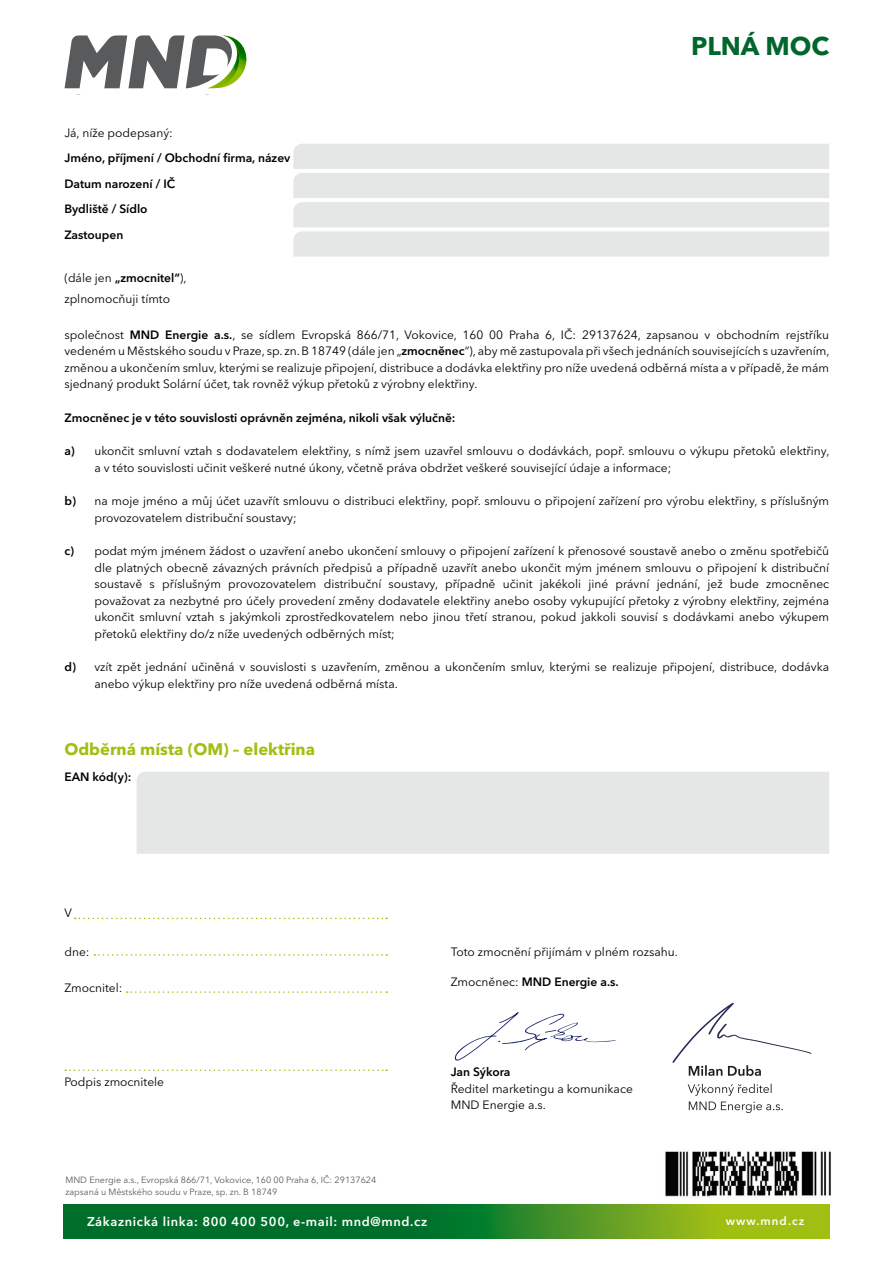
<style>
.page{position:relative;width:893px;height:1263px;background:#fff}
.page>*{position:absolute;margin:0;border:0;box-sizing:border-box;transform-origin:0 0}
.t1{font:700 25.5px "Avenir Next LT Pro";color:#00672c}
.t2{font:700 16.5px "Avenir Next LT Pro";color:#a0bf13}
.t3{font:600 12.75px "Avenir Next LT Pro";letter-spacing:.05em;color:#fff}
.t4{font:12px/16.5px "Avenir Next LT Pro";color:#000}
.t5{font:600 12px/25.5px "Avenir Next LT Pro";color:#000}
.t6{font:600 11.55px "Avenir Next LT Pro";letter-spacing:.09em;color:#fff}
.t7{font:9px/12px "Avenir Next LT Pro";color:#585a5b}
.s1{font-weight:600}
.s2{font-weight:400}
</style>
<div class="page">
<svg style="left:64px;top:1204px;width:765px;height:34px;background:#338825"></svg>
<svg style="left:293px;top:144px;width:536px;height:113px;background:#e7e8e8"></svg>
<svg style="left:65px;top:35px;width:182px;height:53px"></svg>
<img style="left:665px;top:1151px;width:166px;height:46px">
<svg style="left:65px;top:1069px;width:322px;height:2px"></svg>
<svg style="left:75px;top:918px;width:312px;height:1px"></svg>
<svg style="left:94px;top:954px;width:293px;height:2px"></svg>
<svg style="left:127px;top:991px;width:260px;height:2px"></svg>
<svg style="left:454px;top:1012px;width:162px;height:49px"></svg>
<div style="left:137px;top:772px;width:692px;height:82px;background:#e5e6e6"></div>
<img style="left:673px;top:1003px;width:138px;height:109px">
<h1 class="t1" style="left:691px;top:30px;width:140px">PLNÁ MOC</h1>
<p class="t4" style="left:64px;top:124px;width:110px">Já, níže podepsaný:</p>
<p class="t5" style="left:64px;top:145px;width:228px">Jméno, příjmení / Obchodní firma, název<br>Datum narození / IČ<br>Bydliště / Sídlo<br>Zastoupen</p>
<p class="t4" style="left:64px;top:268px;width:124px;line-height:20.7px">(dále jen <span class="s1">„zmocnitel“</span>), zplnomocňuji tímto</p>
<p class="t4" style="left:64px;top:326px;width:767px;text-align:justify">společnost <span class="s1">MND Energie a.s.</span>, se sídlem Evropská 866/71, Vokovice, 160 00 Praha 6, IČ: 29137624, zapsanou v obchodním rejstříku vedeném u Městského soudu v Praze, sp. zn. B 18749 (dále jen „<span class="s1">zmocněnec</span>“), aby mě zastupovala při všech jednáních souvisejících s uzavřením, změnou a ukončením smluv, kterými se realizuje připojení, distribuce a dodávka elektřiny pro níže uvedená odběrná místa a v případě, že mám sjednaný produkt Solární účet, tak rovněž výkup přetoků z výrobny elektřiny.</p>
<p class="t5" style="left:64px;top:405px;width:393px">Zmocněnec je v této souvislosti oprávněn zejména, nikoli však výlučně:</p>
<p class="t4" style="left:94px;top:443px;width:737px;text-indent:-30px"><span class="s1">a)</span> ukončit smluvní vztah s dodavatelem elektřiny, s nímž jsem uzavřel smlouvu o dodávkách, popř. smlouvu o výkupu přetoků elektřiny, a v této souvislosti učinit veškeré nutné úkony, včetně práva obdržet veškeré související údaje a informace;</p>
<p class="t4" style="left:94px;top:493px;width:736px;text-indent:-30px"><span class="s1">b)</span> na moje jméno a můj účet uzavřít smlouvu o distribuci elektřiny, popř. smlouvu o připojení zařízení pro výrobu elektřiny, s příslušným provozovatelem distribuční soustavy;</p>
<p class="t4" style="left:94px;top:543px;width:736px;text-align:justify;text-indent:-30px"><span class="s1">c)</span> podat mým jménem žádost o uzavření anebo ukončení smlouvy o připojení zařízení k přenosové soustavě anebo o změnu spotřebičů dle platných obecně závazných právních předpisů a případně uzavřít anebo ukončit mým jménem smlouvu o připojení k distribuční soustavě s příslušným provozovatelem distribuční soustavy, případně učinit jakékoli jiné právní jednání, jež bude zmocněnec považovat za nezbytné pro účely provedení změny dodavatele elektřiny anebo osoby vykupující přetoky z výrobny elektřiny, zejména ukončit smluvní vztah s jakýmkoli zprostředkovatelem nebo jinou třetí stranou, pokud jakkoli souvisí s dodávkami anebo výkupem přetoků elektřiny do/z níže uvedených odběrných míst;</p>
<p class="t4" style="left:94px;top:659px;width:736px;text-indent:-30px"><span class="s1">d)</span> vzít zpět jednání učiněná v souvislosti s uzavřením, změnou a ukončením smluv, kterými se realizuje připojení, distribuce, dodávka anebo výkup elektřiny pro níže uvedená odběrná místa.</p>
<h2 class="t2" style="left:64px;top:739px;width:252px">Odběrná místa (OM) – elektřina</h2>
<p class="t5" style="left:64px;top:764px;width:69px">EAN kód(y):</p>
<p class="t4" style="left:64px;top:905px;width:9px">V</p>
<p class="t4" style="left:64px;top:943px;width:27px">dne:</p>
<p class="t4" style="left:64px;top:979px;width:60px">Zmocnitel:</p>
<p class="t4" style="left:64px;top:1074px;width:101px">Podpis zmocnitele</p>
<p class="t7" style="left:65px;top:1174px;width:312px">MND Energie a.s., Evropská 866/71, Vokovice, 160 00 Praha 6, IČ: 29137624 zapsaná u Městského soudu v Praze, sp. zn. B 18749</p>
<p class="t4" style="left:451px;top:943px;width:229px">Toto zmocnění přijímám v plném rozsahu.</p>
<p class="t5" style="left:451px;top:969px;width:169px"><span class="s2">Zmocněnec:</span> MND Energie a.s.</p>
<p class="t5" style="left:451px;top:1059px;width:61px">Jan Sýkora</p>
<p class="t4" style="left:451px;top:1080px;width:184px">Ředitel marketingu a komunikace<br>MND Energie a.s.</p>
<p class="t3" style="left:87px;top:1214px;width:342px">Zákaznická linka: 800 400 500, e-mail: mnd@mnd.cz</p>
<p class="t6" style="left:726px;top:1214px;width:80px">www.mnd.cz</p>
</div>
